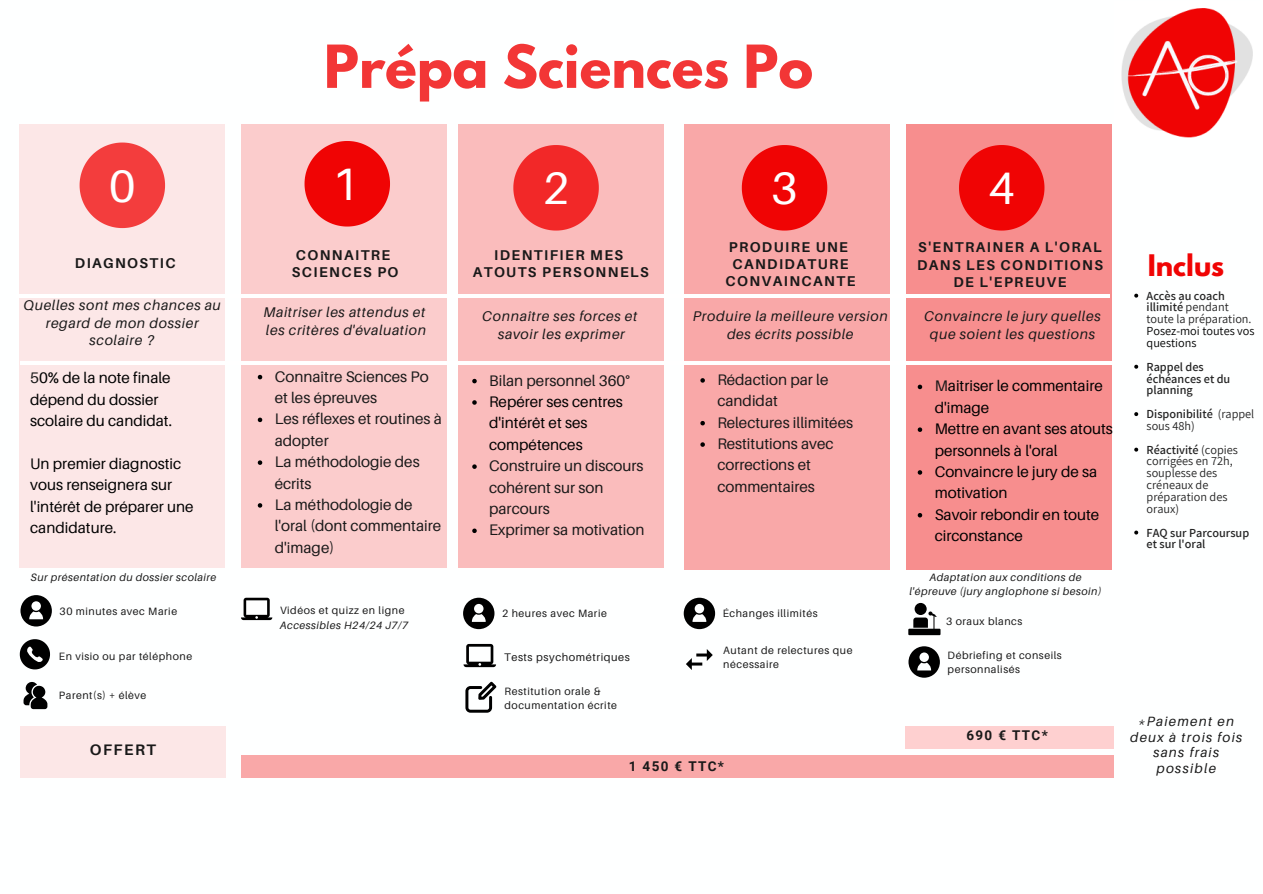
<style>
.page{position:relative;width:1263px;height:894px;background:#fff}
.page>*{position:absolute;margin:0;border:0;box-sizing:border-box;transform-origin:0 0}
.t1{font:700 52.5px "League Spartan";color:#f00404}
.t2{font:45.45px "Aileron";color:#fff}
.t3{font:700 26.25px "League Spartan";color:#f00404}
.t4{font:15.3px/21.3px "Aileron";color:#000}
.t5{font:15.3px/21.3px "Aileron";color:#191919}
.t6{font:700 15.3px "Aileron";letter-spacing:.1em;color:#191919}
.t7{font:700 14.25px/17.1px "Aileron";letter-spacing:.1em;color:#191919;text-align:center}
.t8{font:italic 14.1px/17.7px "Aileron";letter-spacing:.05em;color:#191919;text-align:center}
.t9{font:italic 13.5px/15.5px "Aileron";letter-spacing:.1em;color:#191919;text-align:center}
.t10{font:700 13.5px "Roboto";letter-spacing:.1em;color:#191919}
.t11{font:12.3px/11.9px "Assistant";color:#222}
.t12{font:600 12.3px/11.9px "Assistant";color:#222}
.t13{font:12.3px/11.9px "Assistant";color:#000}
.t14{font:11.1px "Aileron";letter-spacing:.05em;color:#191919}
.t15{font:10.65px/13.8px "Aileron";letter-spacing:.05em;color:#191919}
.t16{font:italic 10.65px/13.8px "Aileron";letter-spacing:.05em;color:#191919;text-align:center}
.s1{color:#191919}
.s2{font-weight:600}
</style>
<div class="page">
<div style="left:241px;top:124px;width:206px;height:443px;background:#fbcccc"></div>
<div style="left:458px;top:124px;width:206px;height:443px;background:#fabcbc"></div>
<div style="left:684px;top:124px;width:205px;height:445px;background:#f9a8a8"></div>
<svg style="left:20px;top:595px;width:32px;height:31px"></svg>
<svg style="left:24px;top:682px;width:23px;height:27px"></svg>
<svg style="left:241px;top:597px;width:31px;height:23px"></svg>
<svg style="left:463px;top:597px;width:31px;height:32px"></svg>
<svg style="left:465px;top:681px;width:31px;height:31px"></svg>
<svg style="left:684px;top:597px;width:31px;height:32px"></svg>
<div style="left:20px;top:726px;width:206px;height:51px;background:#fce7e7"></div>
<div style="left:241px;top:755px;width:873px;height:22px;background:#f9a8a8"></div>
<div style="left:905px;top:725px;width:208px;height:23px;background:#fed0d0"></div>
<div style="left:906px;top:124px;width:206px;height:445px;background:#f78e8e"></div>
<svg style="left:908px;top:646px;width:32px;height:31px"></svg>
<svg style="left:463px;top:643px;width:33px;height:24px"></svg>
<svg style="left:908px;top:602px;width:32px;height:33px"></svg>
<svg style="left:20px;top:639px;width:30px;height:30px"></svg>
<div style="left:19px;top:124px;width:206px;height:443px;background:#fce7e7"></div>
<hr style="left:20px;top:361px;width:1094px;height:4px;background:#fff">
<hr style="left:16px;top:295px;width:1093px;height:3px;background:#fff">
<svg style="left:80px;top:142px;width:85px;height:86px"></svg>
<svg style="left:305px;top:141px;width:85px;height:85px"></svg>
<svg style="left:513px;top:145px;width:86px;height:85px"></svg>
<svg style="left:742px;top:145px;width:85px;height:85px"></svg>
<svg style="left:686px;top:649px;width:27px;height:21px"></svg>
<svg style="left:959px;top:145px;width:85px;height:85px"></svg>
<img style="left:1121px;top:8px;width:132px;height:130px">
<svg style="left:918px;top:384px;width:4px;height:5px"></svg>
<svg style="left:918px;top:427px;width:4px;height:5px"></svg>
<svg style="left:918px;top:470px;width:4px;height:4px"></svg>
<svg style="left:918px;top:513px;width:4px;height:4px"></svg>
<svg style="left:700px;top:378px;width:5px;height:4px"></svg>
<svg style="left:700px;top:421px;width:5px;height:4px"></svg>
<svg style="left:700px;top:442px;width:5px;height:4px"></svg>
<svg style="left:258px;top:375px;width:4px;height:4px"></svg>
<svg style="left:258px;top:417px;width:4px;height:5px"></svg>
<svg style="left:258px;top:460px;width:4px;height:5px"></svg>
<svg style="left:258px;top:503px;width:4px;height:4px"></svg>
<svg style="left:472px;top:379px;width:5px;height:4px"></svg>
<svg style="left:472px;top:400px;width:5px;height:4px"></svg>
<svg style="left:472px;top:464px;width:5px;height:5px"></svg>
<svg style="left:472px;top:528px;width:5px;height:5px"></svg>
<svg style="left:1134px;top:293px;width:4px;height:4px"></svg>
<svg style="left:1134px;top:364px;width:4px;height:4px"></svg>
<svg style="left:1134px;top:412px;width:4px;height:4px"></svg>
<svg style="left:1134px;top:447px;width:4px;height:4px"></svg>
<svg style="left:1134px;top:530px;width:4px;height:4px"></svg>
<h1 class="t1" style="left:324px;top:41px;width:491px">Prépa Sciences Po</h1>
<h2 class="t2" style="left:109px;top:158px;width:28px">0</h2>
<p class="t7" style="left:75px;top:254px;width:102px">DIAGNOSTIC</p>
<p class="t8" style="left:23px;top:295px;width:199px">Quelles sont mes chances au regard de mon dossier scolaire ?</p>
<p class="t4" style="left:30px;top:367px;width:143px"><span class="s1">5</span>0% de la note finale dépend du dossier scolaire du candidat.</p>
<p class="t4" style="left:30px;top:452px;width:165px">Un premier diagnostic vous renseignera sur l'intérêt de préparer une candidature.</p>
<h2 class="t2" style="left:332px;top:156px;width:28px">1</h2>
<h2 class="t2" style="left:543px;top:160px;width:28px">2</h2>
<h2 class="t2" style="left:771px;top:160px;width:28px">3</h2>
<p class="t7" style="left:292px;top:246px;width:108px;text-align:left">CONNAITRE<br>SCIENCES PO</p>
<p class="t7" style="left:473px;top:247px;width:177px;line-height:16.5px">IDENTIFIER MES<br>ATOUTS PERSONNELS</p>
<p class="t7" style="left:725px;top:238px;width:131px">PRODUIRE UNE<br>CANDIDATURE<br>CONVAINCANTE</p>
<p class="t8" style="left:263px;top:303px;width:164px;text-align:left">Maitriser les attendus et les critères d'évaluation</p>
<p class="t8" style="left:482px;top:307px;width:157px">Connaître ses forces et savoir les exprimer</p>
<p class="t8" style="left:693px;top:307px;width:196px">Produire la meilleure version des écrits possible</p>
<p class="t5" style="left:489px;top:369px;width:142px">Bilan personnel 360°</p>
<p class="t4" style="left:489px;top:390px;width:135px">Repérer ses centres d'intérêt et ses compétences</p>
<p class="t5" style="left:489px;top:454px;width:157px">Construire un discours cohérent sur son parcours<br>Exprimer sa motivation</p>
<p class="t5" style="left:275px;top:365px;width:169px">Connaître Sciences Po et les épreuves<br>Les réflexes et routines à adopter<br>La méthodologie des écrits<br>La méthodologie de l'oral (dont commentaire d'image)</p>
<p class="t5" style="left:717px;top:368px;width:137px">Rédaction par le candidat<br>Relectures illimitées<br>Restitutions avec corrections et commentaires</p>
<h2 class="t2" style="left:988px;top:160px;width:28px">4</h2>
<p class="t7" style="left:917px;top:238px;width:187px">S'ENTRAINER A L'ORAL<br>DANS LES CONDITIONS<br>DE L'EPREUVE</p>
<p class="t8" style="left:924px;top:307px;width:178px">Convaincre le jury quelles que soient les questions</p>
<p class="t4" style="left:935px;top:375px;width:180px"><span class="s1">M</span>aitriser le commentaire d'image<br>Mettre en avant ses atouts personnels à l'oral<br>Convaincre le jury de sa motivation<br>Savoir rebondir en toute circonstance</p>
<p class="t16" style="left:31px;top:569px;width:187px">Sur présentation du dossier scolaire</p>
<p class="t16" style="left:910px;top:570px;width:193px">Adaptation aux conditions de l'épreuve (jury anglophone si besoin)</p>
<p class="t15" style="left:60px;top:603px;width:119px">30 minutes avec Marie</p>
<p class="t15" style="left:280px;top:603px;width:126px">Vidéos et quizz en ligne</p>
<p class="t16" style="left:280px;top:617px;width:130px">Accessibles H24/24 J7/7</p>
<p class="t15" style="left:502px;top:606px;width:106px">2 heures avec Marie</p>
<p class="t15" style="left:723px;top:606px;width:96px">Échanges illimités</p>
<p class="t15" style="left:946px;top:614px;width:78px">3 oraux blancs</p>
<p class="t15" style="left:59px;top:648px;width:135px">En visio ou par téléphone</p>
<p class="t14" style="left:504px;top:650px;width:127px">Tests psychométriques</p>
<p class="t15" style="left:723px;top:643px;width:131px">Autant de relectures que nécessaire</p>
<p class="t15" style="left:948px;top:647px;width:116px">Débriefing et conseils personnalisés</p>
<p class="t15" style="left:59px;top:688px;width:89px">Parent(s) + élève</p>
<p class="t15" style="left:505px;top:684px;width:114px">Restitution orale &amp; documentation écrite</p>
<p class="t10" style="left:966px;top:727px;width:83px">690 € TTC*</p>
<p class="t6" style="left:90px;top:740px;width:68px">OFFERT</p>
<p class="t10" style="left:629px;top:757px;width:97px">1 450 € TTC*</p>
<h3 class="t3" style="left:1148px;top:253px;width:78px">Inclus</h3>
<p class="t11" style="left:1146px;top:289px;width:107px"><span class="s2">Accès au coach illimité</span> pendant toute la préparation.</p>
<p class="t13" style="left:1146px;top:324px;width:110px">Posez-moi toutes vos questions</p>
<p class="t12" style="left:1146px;top:360px;width:85px">Rappel des échéances et du planning</p>
<p class="t11" style="left:1146px;top:407px;width:109px"><span class="s2">Disponibilité</span> (rappel sous 48h)</p>
<p class="t11" style="left:1146px;top:443px;width:93px"><span class="s2">Réactivité</span> (copies corrigées en 72h, souplesse des créneaux de préparation des oraux)</p>
<p class="t12" style="left:1146px;top:526px;width:104px">FAQ sur Parcoursup et sur l'oral</p>
<p class="t9" style="left:1130px;top:713px;width:114px">*Paiement en deux à trois fois sans frais possible</p>
</div>
